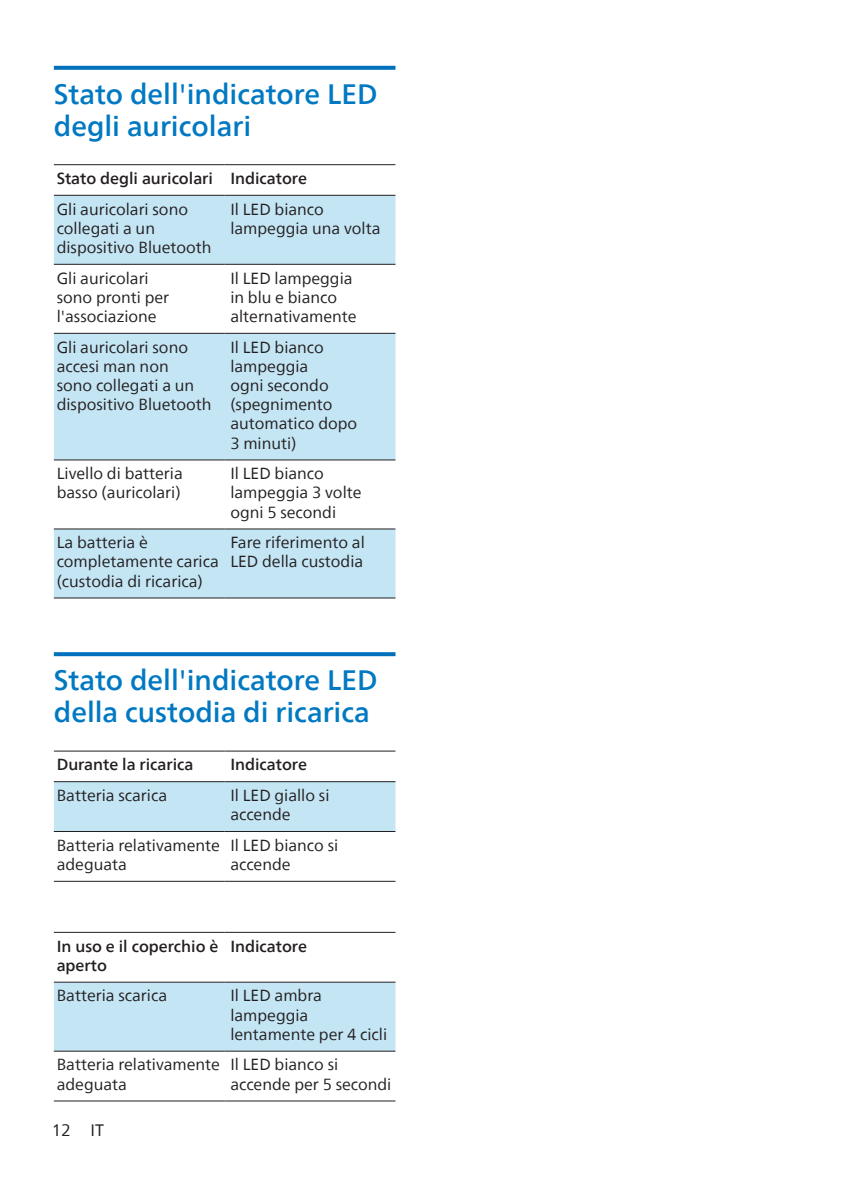
<style>
.page{position:relative;width:842px;height:1191px;background:#fff}
.page>*{position:absolute;margin:0;border:0;box-sizing:border-box;transform-origin:0 0}
.heading2{font:500 28px/32px "Neue Frutiger World";color:#0079c2}
.t1{font:16.4px "Neue Frutiger World";color:#231f20}
.Body_Text{font:16px/19.2px "Neue Frutiger World";color:#231f20}
.Body_Text-2{font:500 16px/19.2px "Neue Frutiger World";color:#231f20}
</style>
<div class="page">
<svg style="left:54px;top:66px;width:341px;height:4px"></svg>
<svg style="left:54px;top:652px;width:341px;height:4px"></svg>
<svg style="left:54px;top:196px;width:341px;height:401px;fill:#c4e5f4"></svg>
<svg style="left:54px;top:460px;width:341px;height:68px"></svg>
<hr style="left:54px;top:164px;width:171px;height:1px;background:#231f20">
<hr style="left:225px;top:164px;width:170px;height:1px;background:#231f20">
<hr style="left:54px;top:195px;width:171px;height:1px;background:#231f20">
<hr style="left:225px;top:195px;width:170px;height:1px;background:#231f20">
<hr style="left:54px;top:264px;width:171px;height:1px;background:#231f20">
<hr style="left:225px;top:264px;width:170px;height:1px;background:#231f20">
<hr style="left:54px;top:333px;width:171px;height:1px;background:#231f20">
<hr style="left:225px;top:333px;width:170px;height:1px;background:#231f20">
<hr style="left:54px;top:459px;width:171px;height:1px;background:#231f20">
<hr style="left:225px;top:459px;width:170px;height:1px;background:#231f20">
<hr style="left:54px;top:528px;width:171px;height:1px;background:#231f20">
<hr style="left:225px;top:528px;width:170px;height:1px;background:#231f20">
<hr style="left:54px;top:597px;width:171px;height:1px;background:#231f20">
<hr style="left:225px;top:597px;width:170px;height:1px;background:#231f20">
<svg style="left:54px;top:782px;width:341px;height:268px"></svg>
<svg style="left:54px;top:1051px;width:341px;height:1px"></svg>
<hr style="left:54px;top:750px;width:171px;height:1px;background:#231f20">
<hr style="left:225px;top:750px;width:170px;height:1px;background:#231f20">
<hr style="left:54px;top:781px;width:171px;height:1px;background:#231f20">
<hr style="left:225px;top:781px;width:170px;height:1px;background:#231f20">
<hr style="left:54px;top:831px;width:171px;height:1px;background:#231f20">
<hr style="left:225px;top:831px;width:170px;height:1px;background:#231f20">
<hr style="left:54px;top:880px;width:171px;height:1px;background:#231f20">
<hr style="left:225px;top:880px;width:170px;height:1px;background:#231f20">
<hr style="left:54px;top:932px;width:171px;height:1px;background:#231f20">
<hr style="left:225px;top:932px;width:170px;height:1px;background:#231f20">
<hr style="left:54px;top:981px;width:171px;height:1px;background:#231f20">
<hr style="left:225px;top:981px;width:170px;height:1px;background:#231f20">
<hr style="left:54px;top:1050px;width:171px;height:1px;background:#231f20">
<hr style="left:225px;top:1050px;width:170px;height:1px;background:#231f20">
<hr style="left:54px;top:1100px;width:171px;height:1px;background:#231f20">
<hr style="left:225px;top:1100px;width:170px;height:1px;background:#231f20">
<p class="heading2" style="left:54px;top:78px;width:325px">Stato dell'indicatore LED degli auricolari</p>
<p class="Body_Text-2" style="left:57px;top:169px;width:158px">Stato degli auricolari</p>
<p class="Body_Text-2" style="left:230px;top:169px;width:78px">Indicatore</p>
<p class="Body_Text" style="left:57px;top:200px;width:156px">Gli auricolari sono collegati a un dispositivo Bluetooth</p>
<p class="Body_Text" style="left:230px;top:200px;width:152px">Il LED bianco lampeggia una volta</p>
<p class="Body_Text" style="left:57px;top:269px;width:114px">Gli auricolari sono pronti per l'associazione</p>
<p class="Body_Text" style="left:230px;top:269px;width:128px">Il LED lampeggia in blu e bianco alternativamente</p>
<p class="Body_Text" style="left:57px;top:337px;width:156px">Gli auricolari sono accesi man non<br>sono collegati a un dispositivo Bluetooth</p>
<p class="Body_Text" style="left:230px;top:337px;width:128px">Il LED bianco lampeggia<br>ogni secondo (spegnimento automatico dopo<br>3 minuti)</p>
<p class="Body_Text" style="left:57px;top:464px;width:128px">Livello di batteria basso (auricolari)</p>
<p class="Body_Text" style="left:230px;top:464px;width:133px">Il LED bianco lampeggia 3 volte ogni 5 secondi</p>
<p class="Body_Text" style="left:57px;top:533px;width:164px">La batteria è completamente carica (custodia di ricarica)</p>
<p class="Body_Text" style="left:230px;top:533px;width:136px">Fare riferimento al<br>LED della custodia</p>
<p class="heading2" style="left:54px;top:664px;width:325px">Stato dell'indicatore LED della custodia di ricarica</p>
<p class="Body_Text-2" style="left:57px;top:755px;width:138px">Durante la ricarica</p>
<p class="Body_Text-2" style="left:230px;top:755px;width:78px">Indicatore</p>
<p class="Body_Text" style="left:57px;top:786px;width:112px">Batteria scarica</p>
<p class="Body_Text" style="left:230px;top:786px;width:101px">Il LED giallo si accende</p>
<p class="Body_Text" style="left:57px;top:835px;width:165px">Batteria relativamente adeguata</p>
<p class="Body_Text" style="left:230px;top:835px;width:109px">Il LED bianco si accende</p>
<p class="Body_Text-2" style="left:57px;top:936px;width:163px">In uso e il coperchio è aperto</p>
<p class="Body_Text-2" style="left:230px;top:936px;width:78px">Indicatore</p>
<p class="Body_Text" style="left:57px;top:986px;width:112px">Batteria scarica</p>
<p class="Body_Text" style="left:230px;top:986px;width:158px">Il LED ambra lampeggia lentamente per 4 cicli</p>
<p class="Body_Text" style="left:57px;top:1055px;width:165px">Batteria relativamente adeguata</p>
<p class="Body_Text" style="left:230px;top:1055px;width:163px">Il LED bianco si accende per 5 secondi</p>
<p class="t1" style="left:52px;top:1117px;width:54px">12 IT</p>
</div>
